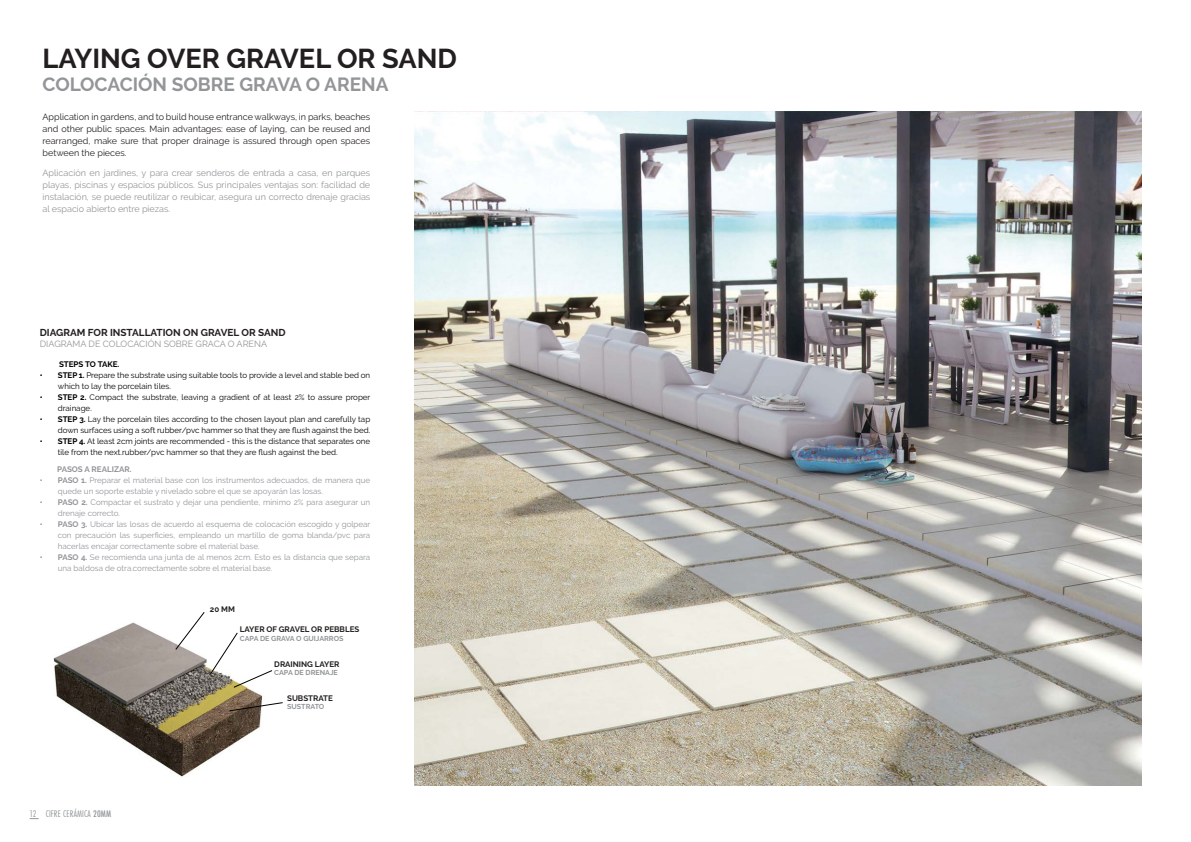
<style>
.page{position:relative;width:1191px;height:842px;background:#fff}
.page>*{position:absolute;margin:0;border:0;box-sizing:border-box;transform-origin:0 0}
.t1{font:700 27.2px "Raleway";color:#231f20}
.t2{font:700 19px "Raleway";color:#939598}
.t3{font:700 10px "Raleway";color:#231f20}
.t4{font:10px "Futura PT Cond";letter-spacing:.01em;color:#939598}
.t5{font:9px/12px "Raleway";color:#939598;text-align:justify}
.t6{font:9px/12px "Raleway";color:#231f20;text-align:justify}
.t7{font:8px/11px "Raleway";color:#939598}
.t8{font:8px/11px "Raleway";color:#000}
.t9{font:700 8px "Raleway";color:#231f20}
.t10{font:700 8px "Raleway";color:#939598}
.t11{font:700 8px "Raleway";color:#000}
.t12{font:700 7.2px "Raleway";color:#939598}
.s1{font-weight:700}
.s2{font-weight:500}
</style>
<div class="page">
<img style="left:53px;top:622px;width:210px;height:155px">
<img style="left:414px;top:111px;width:727px;height:674px">
<svg style="left:228px;top:701px;width:55px;height:11px"></svg>
<svg style="left:174px;top:612px;width:99px;height:77px"></svg>
<p class="t1" style="left:43px;top:43px;width:416px">LAYING OVER GRAVEL OR SAND</p>
<p class="t2" style="left:43px;top:73px;width:347px">COLOCACIÓN SOBRE GRAVA O ARENA</p>
<p class="t6" style="left:43px;top:110px;width:329px">Application in gardens, and to build house entrance walkways, in parks, beaches and other public spaces. Main advantages: ease of laying, can be reused and rearranged, make sure that proper drainage is assured through open spaces between the pieces.</p>
<p class="t5" style="left:43px;top:166px;width:329px">Aplicación en jardines, y para crear senderos de entrada a casa, en parques playas, piscinas y espacios públicos. Sus principales ventajas son: facilidad de instalación, se puede reutilizar o reubicar, asegura un correcto drenaje gracias al espacio abierto entre piezas.</p>
<p class="t3" style="left:40px;top:327px;width:247px">DIAGRAM FOR INSTALLATION ON GRAVEL OR SAND</p>
<p class="t5" style="left:40px;top:338px;width:229px">DIAGRAMA DE COLOCACIÓN SOBRE GRACA O ARENA</p>
<p class="t11" style="left:59px;top:360px;width:62px">STEPS TO TAKE.</p>
<p class="t8" style="left:58px;top:370px;width:314px;text-indent:-18px"><span class="s1">• STEP 1.</span> Prepare the substrate using suitable tools to provide a level and stable bed on which to lay the porcelain tiles.</p>
<p class="t8" style="left:58px;top:392px;width:314px;text-indent:-18px"><span class="s1">• STEP 2.</span> Compact the substrate, leaving a gradient of at least 2% to assure proper drainage.</p>
<p class="t8" style="left:40px;top:414px;width:332px;text-align:right"><span class="s1">• STEP 3.</span> Lay the porcelain tiles according to the chosen layout plan and carefully tap down surfaces using a soft rubber/pvc hammer so that they are flush against the bed.</p>
<p class="t8" style="left:58px;top:436px;width:314px;text-indent:-18px"><span class="s1">• STEP 4.</span> At least 2cm joints are recommended - this is the distance that separates one tile from the next.rubber/pvc hammer so that they are flush against the bed.</p>
<p class="t10" style="left:57px;top:465px;width:76px">PASOS A REALIZAR.</p>
<p class="t7" style="left:58px;top:475px;width:314px;text-indent:-18px"><span class="s1">• PASO 1.</span> Preparar el material base con los instrumentos adecuados, de manera que quede un soporte estable y nivelado sobre el que se apoyarán las losas.</p>
<p class="t7" style="left:58px;top:497px;width:314px;text-indent:-18px"><span class="s1">• PASO 2.</span> Compactar el sustrato y dejar una pendiente, mínimo 2% para asegurar un drenaje correcto.</p>
<p class="t7" style="left:58px;top:519px;width:314px;text-align:justify;text-indent:-18px"><span class="s1">• PASO 3.</span> Ubicar las losas de acuerdo al esquema de colocación escogido y golpear con precaución las superficies, empleando un martillo de goma blanda/pvc para hacerlas encajar correctamente sobre el material base.</p>
<p class="t7" style="left:58px;top:552px;width:314px;text-indent:-18px"><span class="s1">• PASO 4.</span> Se recomienda una junta de al menos 2cm. Esto es la distancia que separa una baldosa de otra.correctamente sobre el material base.</p>
<p class="t9" style="left:210px;top:605px;width:27px">20 MM</p>
<p class="t9" style="left:240px;top:625px;width:121px">LAYER OF GRAVEL OR PEBBLES</p>
<p class="t4" style="left:30px;top:808px;width:83px">12 CIFRE CERÁMICA <span class="s2">20MM</span></p>
<p class="t12" style="left:240px;top:634px;width:105px">CAPA DE GRAVA O GUIJARROS</p>
<p class="t9" style="left:274px;top:659px;width:67px">DRAINING LAYER</p>
<p class="t12" style="left:274px;top:669px;width:65px">CAPA DE DRENAJE</p>
<p class="t12" style="left:287px;top:703px;width:39px">SUSTRATO</p>
<p class="t9" style="left:287px;top:693px;width:47px">SUBSTRATE</p>
</div>
